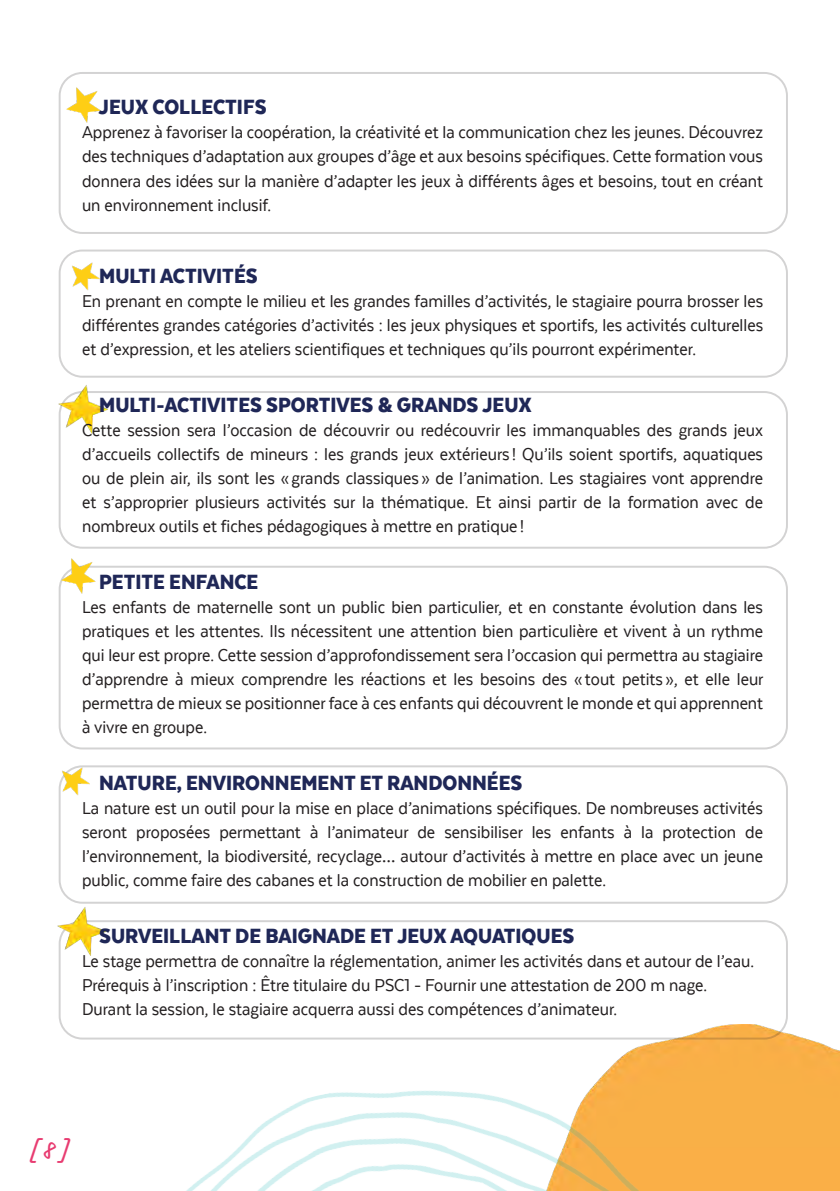
<style>
.page{position:relative;width:840px;height:1191px;background:#fff}
.page>*{position:absolute;margin:0;border:0;box-sizing:border-box;transform-origin:0 0}
.t1{font:24.6px "Market Pro";color:#e83c71}
.t2{font:900 24px "Texta Narrow";color:#1f2757}
.t3{font:20px/24px "Texta Narrow";color:#231f20;text-align:justify}
</style>
<div class="page">
<div style="left:706px;top:1024px;width:133px;height:167px;background:#f9b047"></div>
<div style="left:59px;top:249px;width:728px;height:129px;border:2px solid #231f20;border-radius:23px"></div>
<div style="left:59px;top:391px;width:728px;height:158px;border:2px solid #231f20;border-radius:23px"></div>
<div style="left:59px;top:566px;width:728px;height:183px;border:2px solid #231f20;border-radius:23px"></div>
<div style="left:59px;top:765px;width:728px;height:138px;border:2px solid #231f20;border-radius:23px"></div>
<div style="left:59px;top:920px;width:728px;height:119px;border:2px solid #231f20;border-radius:23px"></div>
<img style="left:58px;top:385px;width:71px;height:48px">
<img style="left:61px;top:558px;width:68px;height:47px">
<img style="left:60px;top:765px;width:29px;height:54px">
<img style="left:57px;top:900px;width:71px;height:55px">
<img style="left:72px;top:262px;width:27px;height:29px">
<img style="left:58px;top:1016px;width:648px;height:175px">
<img style="left:67px;top:88px;width:34px;height:35px">
<div style="left:59px;top:72px;width:728px;height:162px;border:2px solid #231f20;border-radius:23px"></div>
<p class="t2" style="left:99px;top:95px;width:169px">JEUX COLLECTIFS</p>
<p class="t3" style="left:82px;top:120px;width:682px">Apprenez à favoriser la coopération, la créativité et la communication chez les jeunes. Découvrez des techniques d’adaptation aux groupes d’âge et aux besoins spécifiques. Cette formation vous donnera des idées sur la manière d’adapter les jeux à différents âges et besoins, tout en créant un environnement inclusif.</p>
<p class="t2" style="left:99px;top:264px;width:160px">MULTI ACTIVITÉS</p>
<p class="t3" style="left:82px;top:289px;width:682px">En prenant en compte le milieu et les grandes familles d’activités, le stagiaire pourra brosser les différentes grandes catégories d’activités : les jeux physiques et sportifs, les activités culturelles et d’expression, et les ateliers scientifiques et techniques qu’ils pourront expérimenter.</p>
<p class="t2" style="left:99px;top:392px;width:434px">MULTI-ACTIVITES SPORTIVES &amp; GRANDS JEUX</p>
<p class="t3" style="left:82px;top:418px;width:682px">Cette session sera l’occasion de découvrir ou redécouvrir les immanquables des grands jeux d’accueils collectifs de mineurs : les grands jeux extérieurs! Qu’ils soient sportifs, aquatiques ou de plein air, ils sont les « grands classiques » de l’animation. Les stagiaires vont apprendre et s’approprier plusieurs activités sur la thématique. Et ainsi partir de la formation avec de nombreux outils et fiches pédagogiques à mettre en pratique !</p>
<p class="t2" style="left:99px;top:569px;width:161px">PETITE ENFANCE</p>
<p class="t3" style="left:82px;top:595px;width:682px">Les enfants de maternelle sont un public bien particulier, et en constante évolution dans les pratiques et les attentes. Ils nécessitent une attention bien particulière et vivent à un rythme qui leur est propre. Cette session d’approfondissement sera l’occasion qui permettra au stagiaire d’apprendre à mieux comprendre les réactions et les besoins des « tout petits », et elle leur permettra de mieux se positionner face à ces enfants qui découvrent le monde et qui apprennent à vivre en groupe.</p>
<p class="t2" style="left:99px;top:770px;width:424px">NATURE, ENVIRONNEMENT ET RANDONNÉES</p>
<p class="t3" style="left:82px;top:795px;width:682px">La nature est un outil pour la mise en place d’animations spécifiques. De nombreuses activités seront proposées permettant à l’animateur de sensibiliser les enfants à la protection de l’environnement, la biodiversité, recyclage… autour d’activités à mettre en place avec un jeune public, comme faire des cabanes et la construction de mobilier en palette.</p>
<p class="t2" style="left:99px;top:923px;width:476px">SURVEILLANT DE BAIGNADE ET JEUX AQUATIQUES</p>
<p class="t3" style="left:82px;top:948px;width:673px;text-align:left">Le stage permettra de connaître la réglementation, animer les activités dans et autour de l’eau.<br>Prérequis à l’inscription : Être titulaire du PSC1 - Fournir une attestation de 200 m nage.<br>Durant la session, le stagiaire acquerra aussi des compétences d’animateur.</p>
<p class="t1" style="left:29px;top:1133px;width:40px">[ 8 ]</p>
</div>
